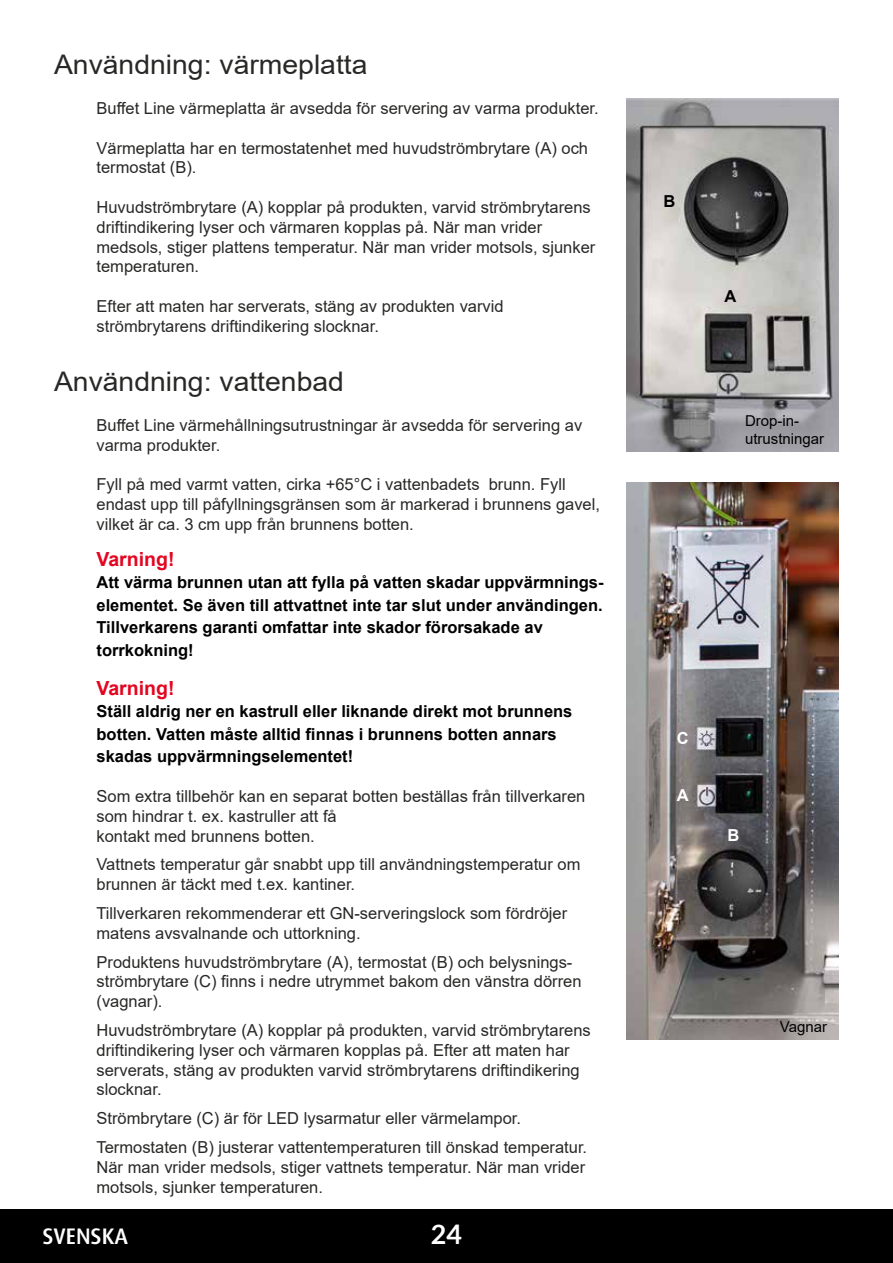
<style>
.page{position:relative;width:893px;height:1263px;background:#fff}
.page>*{position:absolute;margin:0;border:0;box-sizing:border-box;transform-origin:0 0}
.t1{font:27px "Arial";color:#282827;scale:1.05 1}
.t2{font:700 27px "Lato";color:#fff}
.t3{font:500 22.5px "Dax OT";color:#fff}
.t4{font:700 19.5px "Arial";color:#e40521}
.t5{font:16.5px/19.8px "Arial";color:#282827}
.t6{font:700 16.5px/22.5px "Arial";color:#000}
.t7{font:700 16.5px "Arial";color:#fff}
.t8{font:15px/18px "Arial";color:#000}
</style>
<div class="page">
<div style="left:0;top:1209px;width:893px;height:54px;background:#000"></div>
<img style="left:626px;top:99px;width:213px;height:353px">
<img style="left:626px;top:482px;width:213px;height:557px">
<h1 class="t1" style="left:54px;top:46px;width:300px">Användning: värmeplatta</h1>
<p class="t5" style="left:97px;top:98px;width:504px">Buffet Line värmeplatta är avsedda för servering av varma produkter.</p>
<p class="t5" style="left:97px;top:138px;width:493px">Värmeplatta har en termostatenhet med huvudströmbrytare (A) och termostat (B).</p>
<p class="t5" style="left:97px;top:197px;width:500px">Huvudströmbrytare (A) kopplar på produkten, varvid strömbrytarens driftindikering lyser och värmaren kopplas på. När man vrider medsols, stiger plattens temperatur. När man vrider motsols, sjunker temperaturen.</p>
<p class="t5" style="left:97px;top:296px;width:409px">Efter att maten har serverats, stäng av produkten varvid strömbrytarens driftindikering slocknar.</p>
<h1 class="t1" style="left:54px;top:363px;width:278px">Användning: vattenbad</h1>
<p class="t5" style="left:97px;top:415px;width:487px">Buffet Line värmehållningsutrustningar är avsedda för servering av varma produkter.</p>
<p class="t5" style="left:97px;top:474px;width:505px">Fyll på med varmt vatten, cirka +65°C i vattenbadets brunn. Fyll endast upp till påfyllningsgränsen som är markerad i brunnens gavel, vilket är ca. 3 cm upp från brunnens botten.</p>
<p class="t4" style="left:97px;top:545px;width:80px">Varning!</p>
<p class="t6" style="left:97px;top:571px;width:509px">Att värma brunnen utan att fylla på vatten skadar uppvärmnings&shy;elementet. Se även till attvattnet inte tar slut under användingen.<br>Tillverkarens garanti omfattar inte skador förorsakade av torrkokning!</p>
<p class="t4" style="left:97px;top:674px;width:80px">Varning!</p>
<p class="t6" style="left:97px;top:700px;width:477px">Ställ aldrig ner en kastrull eller liknande direkt mot brunnens botten. Vatten måste alltid finnas i brunnens botten annars skadas uppvärmningselementet!</p>
<p class="t5" style="left:97px;top:786px;width:490px">Som extra tillbehör kan en separat botten beställas från tillverkaren som hindrar t. ex. kastruller att få<br>kontakt med brunnens botten.</p>
<p class="t5" style="left:97px;top:854px;width:485px">Vattnets temperatur går snabbt upp till användningstemperatur om brunnen är täckt med t.ex. kantiner.</p>
<p class="t5" style="left:97px;top:903px;width:472px">Tillverkaren rekommenderar ett GN-serveringslock som fördröjer matens avsvalnande och uttorkning.</p>
<p class="t5" style="left:97px;top:952px;width:487px">Produktens huvudströmbrytare (A), termostat (B) och belysnings&shy;strömbrytare (C) finns i nedre utrymmet bakom den vänstra dörren (vagnar).</p>
<p class="t5" style="left:97px;top:1020px;width:496px">Huvudströmbrytare (A) kopplar på produkten, varvid strömbrytarens driftindikering lyser och värmaren kopplas på. Efter att maten har serverats, stäng av produkten varvid strömbrytarens driftindikering slocknar.</p>
<p class="t5" style="left:97px;top:1104px;width:492px;line-height:28.8px">Strömbrytare (C) är för LED lysarmatur eller värmelampor.<br>Termostaten (B) justerar vattentemperaturen till önskad temperatur.</p>
<p class="t5" style="left:97px;top:1157px;width:490px">När man vrider medsols, stiger vattnets temperatur. När man vrider motsols, sjunker temperaturen.</p>
<h2 class="t3" style="left:43px;top:1222px;width:87px">SVENSKA</h2>
<h1 class="t2" style="left:431px;top:1214px;width:33px">24</h1>
<p class="t6" style="left:663px;top:190px;width:13px">B</p>
<p class="t6" style="left:725px;top:285px;width:13px">A</p>
<p class="t8" style="left:745px;top:411px;width:81px">Drop-in&shy;utrustningar</p>
<p class="t7" style="left:677px;top:726px;width:13px">C</p>
<p class="t7" style="left:677px;top:784px;width:13px">A</p>
<p class="t7" style="left:727px;top:824px;width:13px">B</p>
<p class="t8" style="left:780px;top:1017px;width:49px">Vagnar</p>
</div>
